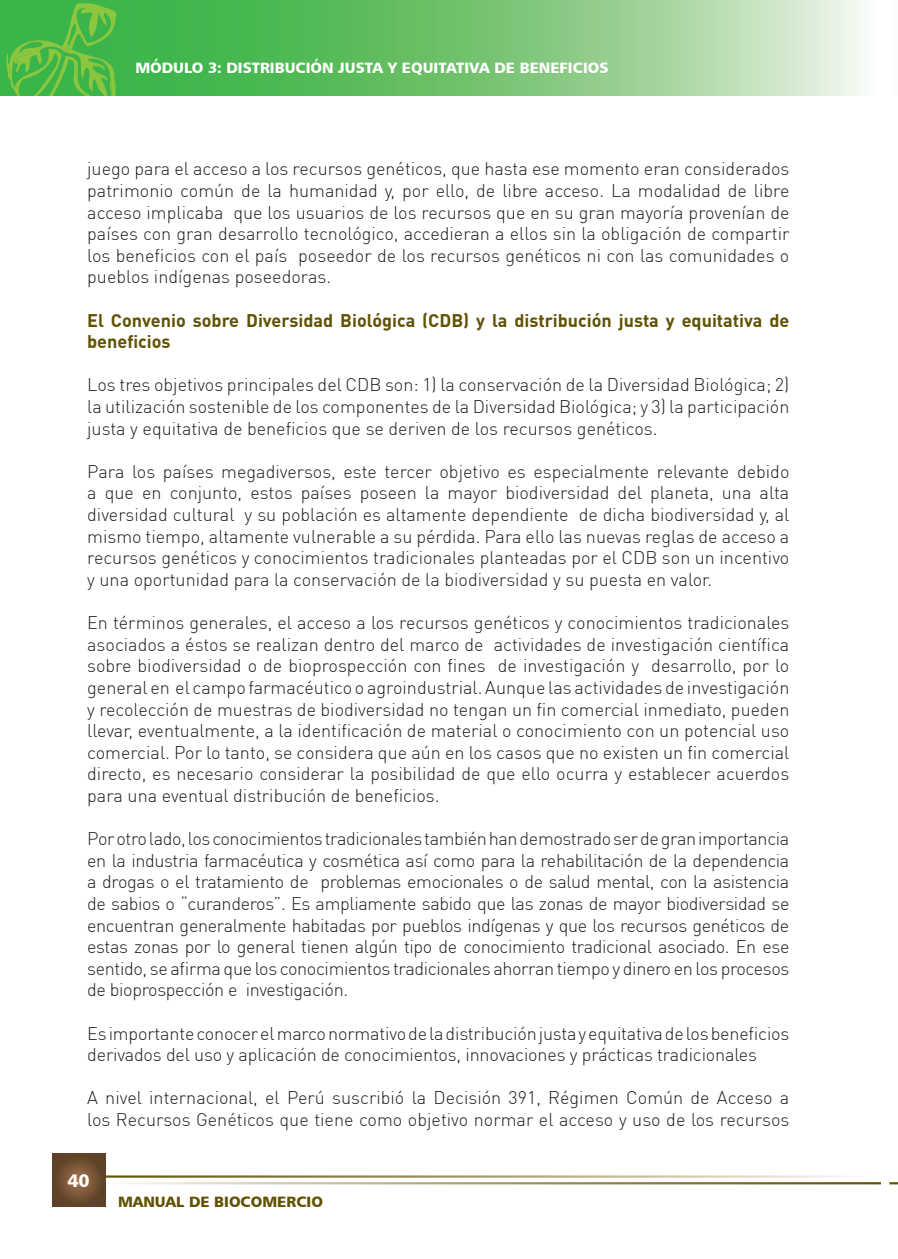
<style>
.page{position:relative;width:898px;height:1259px;background:#fff}
.page>*{position:absolute;margin:0;border:0;box-sizing:border-box;transform-origin:0 0}
.t1{font:18.15px "Humanist 777 BT Black B";color:#fff}
.t2{font:300 18px/21.6px "DIN Pro";color:#231f20;text-align:justify}
.t3{font:700 18px/21.6px "DIN Pro";color:#615201}
.t4{font:15px "Humanist 777 BT Black B";color:#fff}
.t5{font:15px "Humanist 777 BT Black B";color:#615201}
</style>
<div class="page">
<svg style="left:0;top:0;width:864px;height:96px;background:#80c980"></svg>
<svg style="left:5px;top:3px;width:116px;height:93px;background:#51b946"></svg>
<svg style="left:889px;top:1182px;width:8px;height:2px"></svg>
<svg style="left:52px;top:1153px;width:53px;height:53px;background:#6e4d30"></svg>
<p class="t4" style="left:135px;top:58px;width:474px">MÓDULO 3: DISTRIBUCIÓN JUSTA Y EQUITATIVA DE BENEFICIOS</p>
<p class="t2" style="left:87px;top:158px;width:703px">juego para el acceso a los recursos genéticos, que hasta ese momento eran considerados patrimonio común de la humanidad y, por ello, de libre acceso. La modalidad de libre acceso implicaba que los usuarios de los recursos que en su gran mayoría provenían de países con gran desarrollo tecnológico, accedieran a ellos sin la obligación de compartir los beneficios con el país poseedor de los recursos genéticos ni con las comunidades o pueblos indígenas poseedoras.</p>
<p class="t3" style="left:87px;top:309px;width:703px">El Convenio sobre Diversidad Biológica (CDB) y la distribución justa y equitativa de beneficios</p>
<p class="t2" style="left:87px;top:374px;width:703px">Los tres objetivos principales del CDB son: 1) la conservación de la Diversidad Biológica; 2) la utilización sostenible de los componentes de la Diversidad Biológica; y 3) la participación justa y equitativa de beneficios que se deriven de los recursos genéticos.</p>
<p class="t2" style="left:87px;top:460px;width:703px">Para los países megadiversos, este tercer objetivo es especialmente relevante debido a que en conjunto, estos países poseen la mayor biodiversidad del planeta, una alta diversidad cultural y su población es altamente dependiente de dicha biodiversidad y, al mismo tiempo, altamente vulnerable a su pérdida. Para ello las nuevas reglas de acceso a recursos genéticos y conocimientos tradicionales planteadas por el CDB son un incentivo y una oportunidad para la conservación de la biodiversidad y su puesta en valor.</p>
<p class="t2" style="left:87px;top:611px;width:703px">En términos generales, el acceso a los recursos genéticos y conocimientos tradicionales asociados a éstos se realizan dentro del marco de actividades de investigación científica sobre biodiversidad o de bioprospección con fines de investigación y desarrollo, por lo general en el campo farmacéutico o agroindustrial. Aunque las actividades de investigación y recolección de muestras de biodiversidad no tengan un fin comercial inmediato, pueden llevar, eventualmente, a la identificación de material o conocimiento con un potencial uso comercial. Por lo tanto, se considera que aún en los casos que no existen un fin comercial directo, es necesario considerar la posibilidad de que ello ocurra y establecer acuerdos para una eventual distribución de beneficios.</p>
<p class="t2" style="left:87px;top:827px;width:703px">Por otro lado, los conocimientos tradicionales también han demostrado ser de gran importancia en la industria farmacéutica y cosmética así como para la rehabilitación de la dependencia a drogas o el tratamiento de problemas emocionales o de salud mental, con la asistencia de sabios o “curanderos”. Es ampliamente sabido que las zonas de mayor biodiversidad se encuentran generalmente habitadas por pueblos indígenas y que los recursos genéticos de estas zonas por lo general tienen algún tipo de conocimiento tradicional asociado. En ese sentido, se afirma que los conocimientos tradicionales ahorran tiempo y dinero en los procesos de bioprospección e investigación.</p>
<p class="t2" style="left:87px;top:1022px;width:703px">Es importante conocer el marco normativo de la distribución justa y equitativa de los beneficios derivados del uso y aplicación de conocimientos, innovaciones y prácticas tradicionales</p>
<p class="t2" style="left:87px;top:1087px;width:703px">A nivel internacional, el Perú suscribió la Decisión 391, Régimen Común de Acceso a los Recursos Genéticos que tiene como objetivo normar el acceso y uso de los recursos</p>
<p class="t1" style="left:67px;top:1168px;width:24px">40</p>
<p class="t5" style="left:118px;top:1191px;width:206px">MANUAL DE BIOCOMERCIO</p>
</div>
